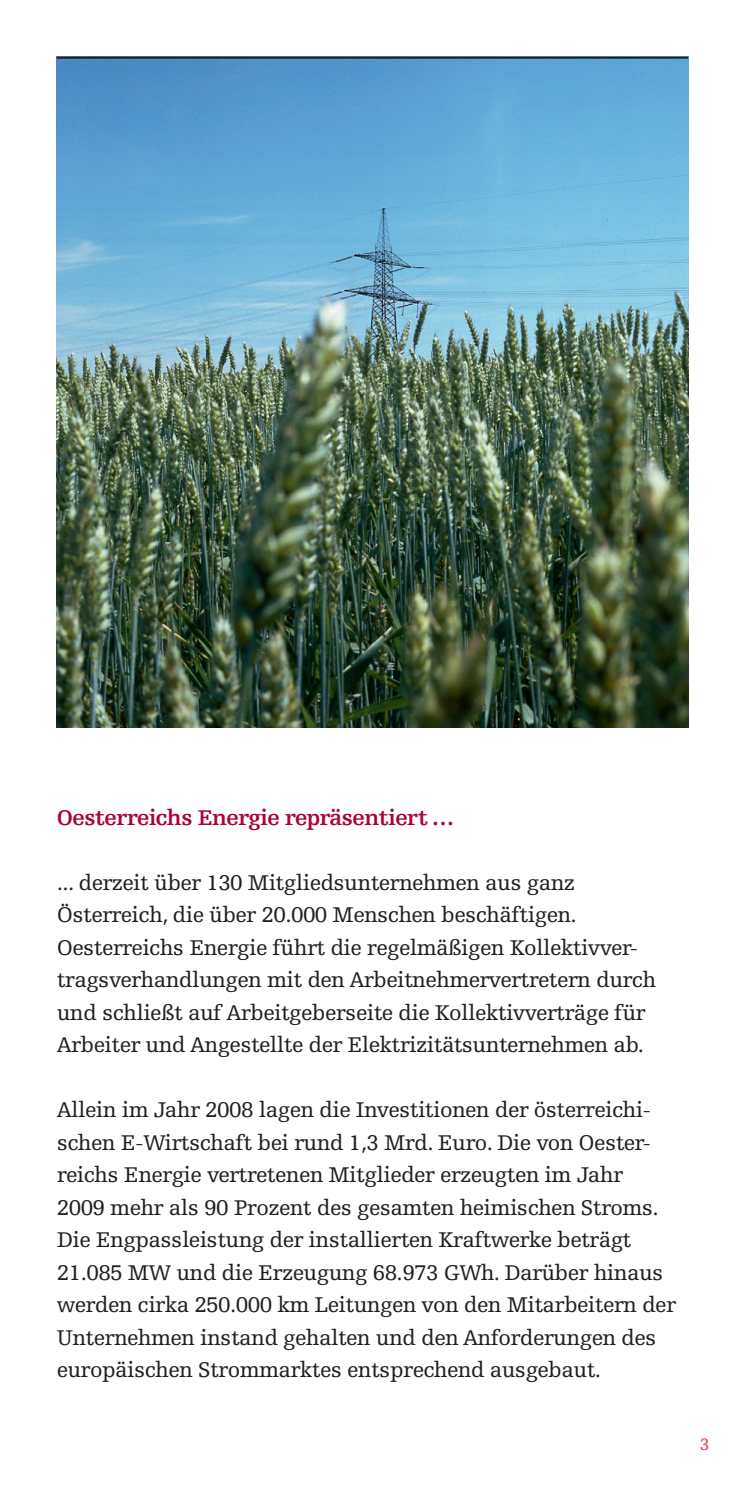
<style>
.page{position:relative;width:745px;height:1489px;background:#fff}
.page>*{position:absolute;margin:0;border:0;box-sizing:border-box;transform-origin:0 0}
.t1{font:22.5px/32.5px "Egyptienne FLT Std";letter-spacing:-.025em;color:#231f20}
.t2{font:700 22.5px "Egyptienne FLT Std";letter-spacing:-.025em;color:#ab0333}
.t3{font:17.5px "Egyptienne FLT Std";color:#ee3d49}
</style>
<div class="page">
<img style="left:57px;top:59px;width:630px;height:668px">
<hr style="left:57px;top:57px;width:630px;height:2px;background:#231f20">
<p class="t2" style="left:57px;top:805px;width:399px">Oesterreichs Energie repräsentiert …</p>
<p class="t1" style="left:57px;top:866px;width:600px">... derzeit über 130 Mitgliedsunternehmen aus ganz Österreich, die über 20.000 Menschen beschäftigen.<br>Oesterreichs Energie führt die regelmäßigen Kollektivver&shy;tragsverhandlungen mit den Arbeitnehmervertretern durch und schließt auf Arbeitgeberseite die Kollektivverträge für Arbeiter und Angestellte der Elektrizitätsunternehmen ab.</p>
<p class="t1" style="left:57px;top:1093px;width:620px">Allein im Jahr 2008 lagen die Investitionen der österreichi&shy;schen E-Wirtschaft bei rund 1,3 Mrd. Euro. Die von Oester&shy;reichs Energie vertretenen Mitglieder erzeugten im Jahr 2009 mehr als 90 Prozent des gesamten heimischen Stroms.<br>Die Engpassleistung der installierten Kraftwerke beträgt 21.085 MW und die Erzeugung 68.973 GWh. Darüber hinaus werden cirka 250.000 km Leitungen von den Mitarbeitern der Unternehmen instand gehalten und den Anforderungen des europäischen Strommarktes entsprechend ausgebaut.</p>
<p class="t3" style="left:699px;top:1433px;width:11px">3</p>
</div>
